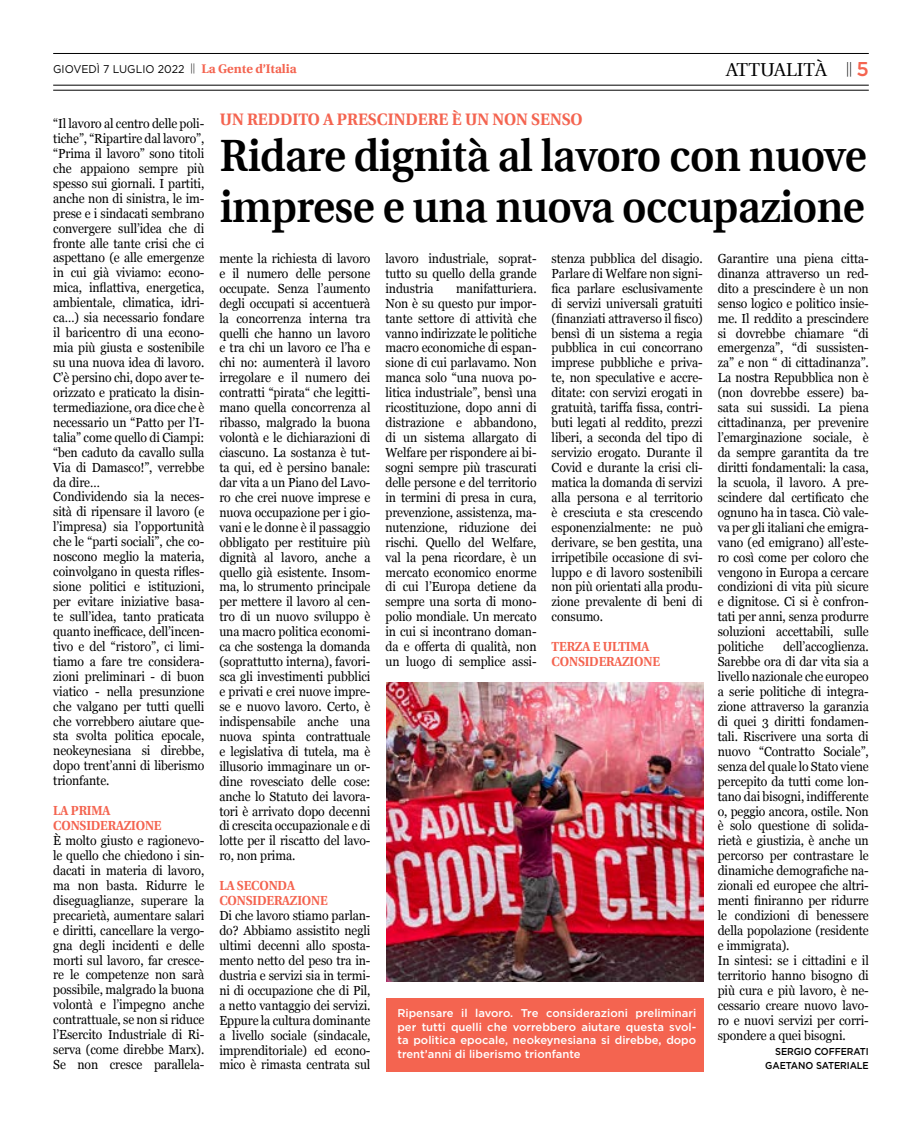
<style>
.page{position:relative;width:922px;height:1125px;background:#fff}
.page>*{position:absolute;margin:0;border:0;box-sizing:border-box;transform-origin:0 0}
.t1{font:600 45.25px/51.2px "Utopia";letter-spacing:-.01em;color:#000;scale:.93 1}
.t2{font:18.75px "Utopia";color:#000}
.t3{font:700 16.62px "Utopia";color:#f46450;scale:.95 1}
.t4{font:300 14.62px "Myriad Pro";color:#000}
.t5{font:13.12px/14.9px "Georgia";letter-spacing:-.01em;color:#000;text-align:justify;scale:.93 1}
.t6{font:700 13.12px/14.9px "Utopia";letter-spacing:-.01em;color:#f46450;scale:.93 1}
.t7{font:500 11.25px/13.8px "Gotham";color:#fff;text-align:justify}
.t8{font:11.25px "Gotham";color:#000;scale:.95 1}
.t9{font:500 10px/15px "Gotham";letter-spacing:-.01em;color:#000;text-align:right;scale:.93 1}
.s1{font-family:"Utopia";font-weight:700;font-size:12.5px;color:#f46450}
.s2{font-family:"Gotham";font-weight:500;font-size:20px;color:#f46450}
</style>
<div class="page">
<hr style="left:53px;top:53px;width:815px;height:1px;background:#000">
<hr style="left:53px;top:90px;width:815px;height:1px;background:#000">
<hr style="left:53px;top:85px;width:815px;height:1px;background:#000">
<img style="left:386px;top:682px;width:316px;height:300px">
<div style="left:386px;top:998px;width:317px;height:74px;background:#f46450"></div>
<h2 class="t2" style="left:725px;top:60px;width:102px">ATTUALITÀ</h2>
<p class="t8" style="left:53px;top:62px;width:257px">GIOVEDÌ 7 LUGLIO 2022 <sup>||</sup> <span class="s1">La Gente d’Italia</span></p>
<p class="t4" style="left:845px;top:59px;width:24px">|| <span class="s2">5</span></p>
<p class="t3" style="left:53px;top:110px;width:558px"><sub>“Il</sub> <sub>lavoro</sub> <sub>al</sub> <sub>centro</sub> <sub>delle</sub> <sub>poli-</sub> UN REDDITO A PRESCINDERE È UN NON SENSO</p>
<p class="t5" style="left:53px;top:130px;width:164px;text-align:left">tiche”, “Ripartire dal lavoro”, “Prima il lavoro” sono titoli che appaiono sempre più spesso sui giornali. I partiti, anche non di sinistra, le im&shy;prese e i sindacati sembrano convergere sull’idea che di fronte alle tante crisi che ci aspettano (e alle emergenze in cui già viviamo: econo&shy;mica, inflattiva, energetica, ambientale, climatica, idri&shy;ca…) sia necessario fondare il baricentro di una econo&shy;mia più giusta e sostenibile su una nuova idea di lavoro.<br>C’è persino chi, dopo aver te&shy;orizzato e praticato la disin&shy;termediazione, ora dice che è necessario un “Patto per l’I&shy;talia” come quello di Ciampi: “ben caduto da cavallo sulla<br>Via di Damasco!”, verrebbe da dire…<br>Condividendo sia la neces&shy;sità di ripensare il lavoro (e l’impresa) sia l’opportunità che le “parti sociali”, che co&shy;noscono meglio la materia, coinvolgano in questa rifles&shy;sione politici e istituzioni, per evitare iniziative basa&shy;te sull’idea, tanto praticata quanto inefficace, dell’incen&shy;tivo e del “ristoro”, ci limi&shy;tiamo a fare tre considera&shy;zioni preliminari - di buon viatico - nella presunzione che valgano per tutti quelli che vorrebbero aiutare que&shy;sta svolta politica epocale, neokeynesiana si direbbe, dopo trent’anni di liberismo trionfante.</p>
<p class="t6" style="left:53px;top:803px;width:118px">LA PRIMA<br>CONSIDERAZIONE</p>
<p class="t5" style="left:53px;top:832px;width:164px">È molto giusto e ragionevo&shy;le quello che chiedono i sin&shy;dacati in materia di lavoro, ma non basta. Ridurre le diseguaglianze, superare la precarietà, aumentare salari e diritti, cancellare la vergo&shy;gna degli incidenti e delle morti sul lavoro, far cresce&shy;re le competenze non sarà possibile, malgrado la buona volontà e l’impegno anche contrattuale, se non si riduce l’Esercito Industriale di Ri&shy;serva (come direbbe Marx).<br>Se non cresce parallela-</p>
<h1 class="t1" style="left:220px;top:130px;width:696px">Ridare dignità al lavoro con nuove imprese e una nuova occupazione</h1>
<p class="t5" style="left:219px;top:250px;width:164px">mente la richiesta di lavoro e il numero delle persone occupate. Senza l’aumento degli occupati si accentuerà la concorrenza interna tra quelli che hanno un lavoro e tra chi un lavoro ce l’ha e chi no: aumenterà il lavoro irregolare e il numero dei contratti “pirata“ che legitti&shy;mano quella concorrenza al ribasso, malgrado la buona volontà e le dichiarazioni di ciascuno. La sostanza è tut&shy;ta qui, ed è persino banale: dar vita a un Piano del Lavo&shy;ro che crei nuove imprese e nuova occupazione per i gio&shy;vani e le donne è il passaggio obbligato per restituire più dignità al lavoro, anche a quello già esistente. Insom&shy;ma, lo strumento principale per mettere il lavoro al cen&shy;tro di un nuovo sviluppo è una macro politica economi&shy;ca che sostenga la domanda (soprattutto interna), favori&shy;sca gli investimenti pubblici e privati e crei nuove impre&shy;se e nuovo lavoro. Certo, è indispensabile anche una nuova spinta contrattuale e legislativa di tutela, ma è illusorio immaginare un or&shy;dine rovesciato delle cose: anche lo Statuto dei lavora&shy;tori è arrivato dopo decenni di crescita occupazionale e di lotte per il riscatto del lavo&shy;ro, non prima.</p>
<p class="t6" style="left:219px;top:878px;width:118px">LA SECONDA<br>CONSIDERAZIONE</p>
<p class="t5" style="left:219px;top:908px;width:164px">Di che lavoro stiamo parlan&shy;do? Abbiamo assistito negli ultimi decenni allo sposta&shy;mento netto del peso tra in&shy;dustria e servizi sia in termi&shy;ni di occupazione che di Pil, a netto vantaggio dei servizi.<br>Eppure la cultura dominante a livello sociale (sindacale, imprenditoriale) ed econo&shy;mico è rimasta centrata sul</p>
<p class="t5" style="left:551px;top:250px;width:164px">stenza pubblica del disagio.<br>Parlare di Welfare non signi&shy;fica parlare esclusivamente di servizi universali gratuiti (finanziati attraverso il fisco) bensì di un sistema a regia pubblica in cui concorrano imprese pubbliche e priva&shy;te, non speculative e accre&shy;ditate: con servizi erogati in gratuità, tariffa fissa, contri&shy;buti legati al reddito, prezzi liberi, a seconda del tipo di servizio erogato. Durante il Covid e durante la crisi cli&shy;matica la domanda di servizi alla persona e al territorio è cresciuta e sta crescendo esponenzialmente: ne può derivare, se ben gestita, una irripetibile occasione di svi&shy;luppo e di lavoro sostenibili non più orientati alla produ&shy;zione prevalente di beni di consumo.</p>
<p class="t6" style="left:551px;top:639px;width:118px">TERZA E ULTIMA<br>CONSIDERAZIONE</p>
<p class="t5" style="left:385px;top:250px;width:164px">lavoro industriale, soprat&shy;tutto su quello della grande industria</p>
<p class="t5" style="left:717px;top:250px;width:164px">Garantire una piena citta&shy;dinanza attraverso un red&shy;dito a prescindere è un non senso logico e politico insie&shy;me. Il reddito a prescindere si dovrebbe chiamare “di emergenza”, “di sussisten&shy;za” e non “ di cittadinanza”.<br>La nostra Repubblica non è (non dovrebbe essere) ba&shy;sata sui sussidi. La piena cittadinanza, per prevenire l’emarginazione sociale, è da sempre garantita da tre diritti fondamentali: la casa, la scuola, il lavoro. A pre&shy;scindere dal certificato che ognuno ha in tasca. Ciò vale&shy;va per gli italiani che emigra&shy;vano (ed emigrano) all’este&shy;ro così come per coloro che vengono in Europa a cercare condizioni di vita più sicure e dignitose. Ci si è confron&shy;tati per anni, senza produrre soluzioni accettabili, sulle politiche</p>
<p class="t5" style="left:385px;top:280px;width:164px;text-indent:71px">manifatturiera.<br>Non è su questo pur impor&shy;tante settore di attività che vanno indirizzate le politiche macro economiche di espan&shy;sione di cui parlavamo. Non manca solo “una nuova po&shy;litica industriale”, bensì una ricostituzione, dopo anni di distrazione e abbandono, di un sistema allargato di Welfare per rispondere ai bi&shy;sogni sempre più trascurati delle persone e del territorio in termini di presa in cura, prevenzione, assistenza, ma&shy;nutenzione, riduzione dei rischi. Quello del Welfare, val la pena ricordare, è un mercato economico enorme di cui l’Europa detiene da sempre una sorta di mono&shy;polio mondiale. Un mercato in cui si incontrano doman&shy;da e offerta di qualità, non un luogo di semplice assi-</p>
<p class="t5" style="left:717px;top:639px;width:164px;text-align:left;text-indent:65px">dell’accoglienza.<br>Sarebbe ora di dar vita sia a livello nazionale che europeo a serie politiche di integra&shy;zione attraverso la garanzia di quei 3 diritti fondamen&shy;tali. Riscrivere una sorta di nuovo “Contratto Sociale”, senza del quale lo Stato viene percepito da tutti come lon&shy;tano dai bisogni, indifferente o, peggio ancora, ostile. Non è solo questione di solida&shy;rietà e giustizia, è anche un percorso per contrastare le dinamiche demografiche na&shy;zionali ed europee che altri&shy;menti finiranno per ridurre le condizioni di benessere della popolazione (residente e immigrata).<br>In sintesi: se i cittadini e il territorio hanno bisogno di più cura e più lavoro, è ne&shy;cessario creare nuovo lavo&shy;ro e nuovi servizi per corri&shy;spondere a quei bisogni.</p>
<p class="t9" style="left:765px;top:1043px;width:113px">SERGIO COFFERATI<br>GAETANO SATERIALE</p>
<p class="t7" style="left:397px;top:1006px;width:300px">Ripensare il lavoro. Tre considerazioni preliminari per tutti quelli che vorrebbero aiutare questa svol&shy;ta politica epocale, neokeynesiana si direbbe, dopo trent’anni di liberismo trionfante</p>
</div>
